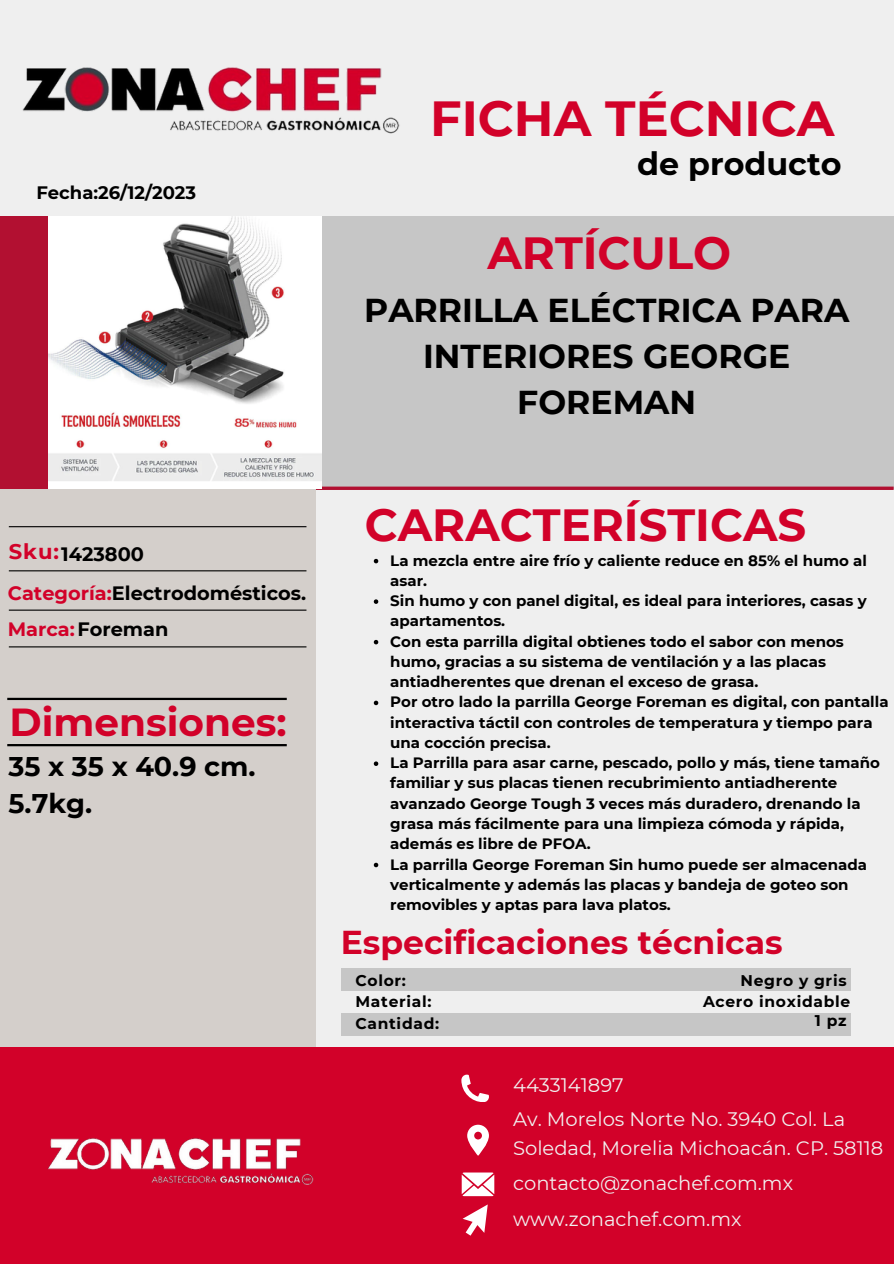
<style>
.page{position:relative;width:894px;height:1264px;background:#fff}
.page>*{position:absolute;margin:0;border:0;box-sizing:border-box;transform-origin:0 0}
.t1{font:700 49.2px "Montserrat";color:#d20129}
.t2{font:700 45px "Montserrat";color:#d20129}
.t3{font:700 39px "Montserrat";color:#d20129}
.t4{font:700 33px/46.2px "Montserrat";color:#000;text-align:center}
.t5{font:700 33px "Montserrat";color:#d20129}
.t6{font:700 31.8px "Montserrat";color:#000}
.t7{font:700 27px "Montserrat";color:#000}
.t8{font:700 21.15px "Montserrat";color:#d20129}
.t9{font:19.5px/28.2px "Montserrat";color:#f1f1f0}
.t10{font:700 19.35px "Montserrat";color:#000}
.t11{font:700 18px "Montserrat";color:#000}
.t12{font:700 15.45px "Montserrat";letter-spacing:.045em;color:#000}
.t13{font:700 15px/20.2px "Montserrat";color:#000}
.s1{color:#d20129}
</style>
<div class="page">
<div style="left:0;top:0;width:893px;height:1263px;background:#efefef"></div>
<div style="left:0;top:463px;width:316px;height:640px;background:#d4cfcb"></div>
<div style="left:0;top:1047px;width:893px;height:216px;background:#d20129"></div>
<div style="left:50px;top:216px;width:843px;height:272px;background:#c6c6c6"></div>
<div style="left:0;top:216px;width:50px;height:272px;background:#b21031"></div>
<svg style="left:316px;top:486px;width:577px;height:4px;fill:#b31636"></svg>
<img style="left:22px;top:67px;width:378px;height:67px">
<img style="left:47px;top:1138px;width:267px;height:47px">
<div style="left:341px;top:968px;width:509px;height:23px;background:#c6c6c6"></div>
<div style="left:341px;top:1013px;width:509px;height:22px;background:#c6c6c6"></div>
<hr style="left:9px;top:646px;width:297px;height:1px;background:#000">
<hr style="left:9px;top:526px;width:297px;height:1px;background:#000">
<hr style="left:9px;top:570px;width:297px;height:1px;background:#000">
<hr style="left:9px;top:609px;width:297px;height:1px;background:#000">
<svg style="left:461px;top:1074px;width:27px;height:27px"></svg>
<svg style="left:467px;top:1124px;width:21px;height:31px"></svg>
<svg style="left:461px;top:1172px;width:33px;height:24px"></svg>
<svg style="left:463px;top:1205px;width:24px;height:30px"></svg>
<hr style="left:7px;top:744px;width:280px;height:2px;background:#000">
<hr style="left:7px;top:697px;width:280px;height:3px;background:#000">
<img style="left:49px;top:216px;width:272px;height:272px">
<svg style="left:373px;top:559px;width:5px;height:4px"></svg>
<svg style="left:373px;top:599px;width:5px;height:5px"></svg>
<svg style="left:373px;top:640px;width:5px;height:4px"></svg>
<svg style="left:373px;top:700px;width:5px;height:5px"></svg>
<svg style="left:373px;top:761px;width:5px;height:5px"></svg>
<svg style="left:373px;top:862px;width:5px;height:5px"></svg>
<p class="t11" style="left:36px;top:181px;width:161px">Fecha:26/12/2023</p>
<p class="t8" style="left:9px;top:538px;width:52px">Sku:</p>
<p class="t10" style="left:8px;top:581px;width:300px"><span class="s1">Categoría:</span>Electrodomésticos.</p>
<p class="t10" style="left:8px;top:617px;width:162px"><span class="s1">Marca:</span>Foreman</p>
<p class="t10" style="left:61px;top:542px;width:84px">1423800</p>
<p class="t3" style="left:10px;top:697px;width:278px">Dimensiones:</p>
<p class="t7" style="left:9px;top:750px;width:248px">35 x 35 x 40.9 cm.</p>
<p class="t7" style="left:9px;top:787px;width:85px">5.7kg.</p>
<p class="t1" style="left:430px;top:88px;width:406px">FICHA TÉCNICA</p>
<p class="t6" style="left:637px;top:144px;width:206px">de producto</p>
<p class="t2" style="left:487px;top:226px;width:245px">ARTÍCULO</p>
<p class="t4" style="left:364px;top:287px;width:486px">PARRILLA ELÉCTRICA PARA<br>INTERIORES GEORGE<br>FOREMAN</p>
<p class="t2" style="left:364px;top:497px;width:443px">CARACTERÍSTICAS</p>
<p class="t13" style="left:390px;top:550px;width:478px">La mezcla entre aire frío y caliente reduce en 85% el humo al asar.</p>
<p class="t13" style="left:390px;top:590px;width:477px">Sin humo y con panel digital, es ideal para interiores, casas y apartamentos.</p>
<p class="t13" style="left:390px;top:631px;width:455px">Con esta parrilla digital obtienes todo el sabor con menos humo, gracias a su sistema de ventilación y a las placas antiadherentes que drenan el exceso de grasa.</p>
<p class="t13" style="left:390px;top:692px;width:499px">Por otro lado la parrilla George Foreman es digital, con pantalla interactiva táctil con controles de temperatura y tiempo para una cocción precisa.</p>
<p class="t13" style="left:390px;top:752px;width:491px">La Parrilla para asar carne, pescado, pollo y más, tiene tamaño familiar y sus placas tienen recubrimiento antiadherente avanzado George Tough 3 veces más duradero, drenando la grasa más fácilmente para una limpieza cómoda y rápida, además es libre de PFOA.</p>
<p class="t13" style="left:390px;top:854px;width:478px">La parrilla George Foreman Sin humo puede ser almacenada verticalmente y además las placas y bandeja de goteo son removibles y aptas para lava platos.</p>
<p class="t5" style="left:341px;top:922px;width:443px">Especificaciones técnicas</p>
<p class="t12" style="left:355px;top:971px;width:52px">Color:</p>
<p class="t12" style="left:355px;top:991px;width:78px">Material:</p>
<p class="t12" style="left:355px;top:1014px;width:85px">Cantidad:</p>
<p class="t12" style="left:740px;top:971px;width:108px">Negro y gris</p>
<p class="t12" style="left:702px;top:992px;width:149px">Acero inoxidable</p>
<p class="t12" style="left:814px;top:1011px;width:33px">1 pz</p>
<p class="t9" style="left:513px;top:1071px;width:112px">4433141897</p>
<p class="t9" style="left:513px;top:1105px;width:371px">Av. Morelos Norte No. 3940 Col. La<br>Soledad, Morelia Michoacán. CP. 58118</p>
<p class="t9" style="left:513px;top:1169px;width:281px">contacto@zonachef.com.mx</p>
<p class="t9" style="left:513px;top:1205px;width:230px">www.zonachef.com.mx</p>
</div>
